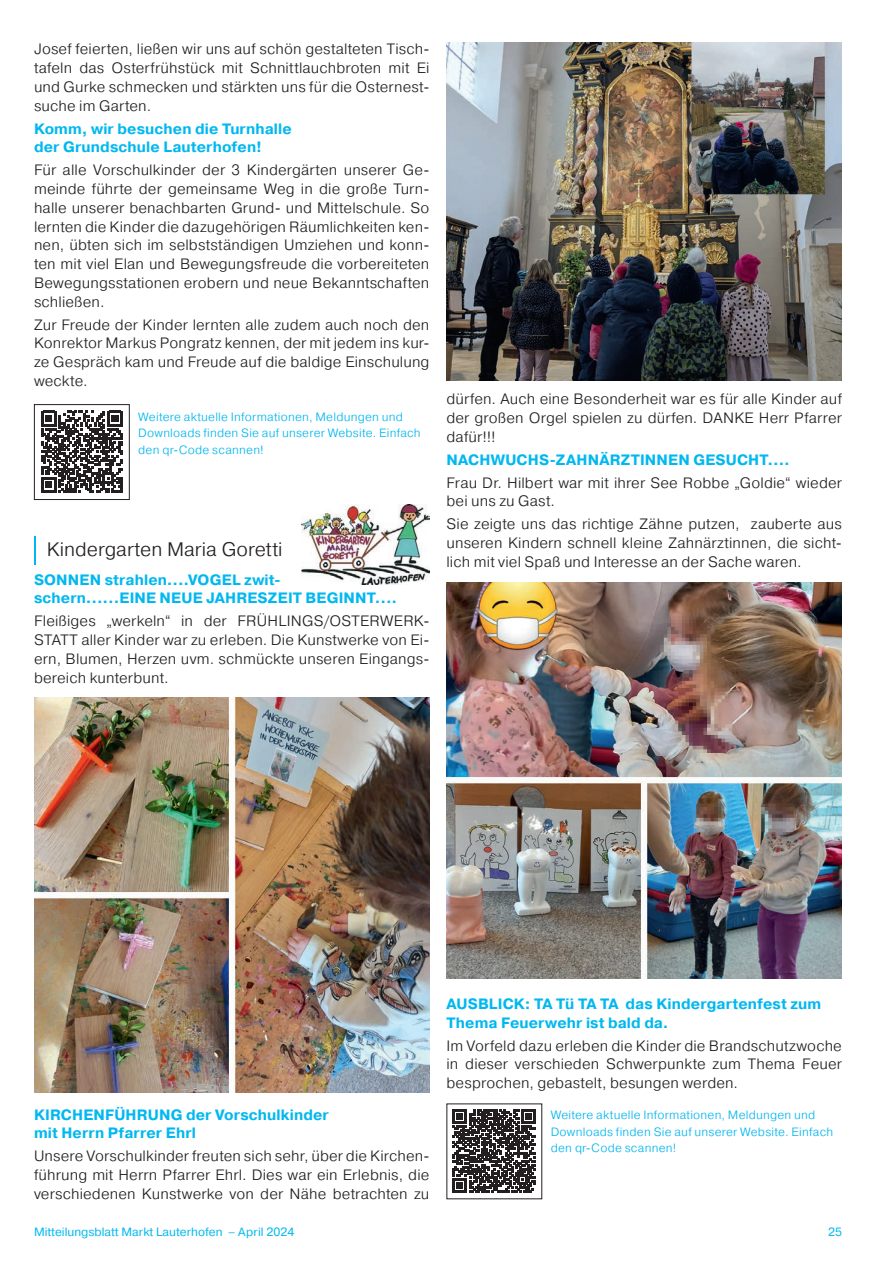
<style>
.page{position:relative;width:893px;height:1263px;background:#fff}
.page>*{position:absolute;margin:0;border:0;box-sizing:border-box;transform-origin:0 0}
.t1{font:300 19.5px "Pragmatica";color:#231f20}
.t2{font:300 15px/18.8px "Pragmatica";letter-spacing:.01em;color:#231f20;text-align:justify}
.t3{font:700 15px/18.8px "Pragmatica";letter-spacing:.01em;color:#00b8f0}
.t4{font:300 12px/16.5px "Pragmatica";letter-spacing:.015em;color:#00b6ef}
.t5{font:12px "Pragmatica";color:#00b8f0}
</style>
<div class="page">
<svg style="left:41px;top:411px;width:82px;height:81px"></svg>
<hr style="left:120px;top:477px;width:3px;height:15px;background:#231f20">
<div style="left:34px;top:404px;width:96px;height:96px;border:1px solid #231f20"></div>
<hr style="left:34px;top:536px;width:2px;height:28px;background:#00b8f0">
<img style="left:302px;top:504px;width:127px;height:80px">
<img style="left:446px;top:43px;width:396px;height:338px">
<img style="left:34px;top:697px;width:395px;height:396px">
<img style="left:446px;top:583px;width:396px;height:395px">
<svg style="left:453px;top:1109px;width:83px;height:83px"></svg>
<p class="t2" style="left:34px;top:39px;width:397px">Josef feierten, ließen wir uns auf schön gestalteten Tisch&shy;tafeln das Osterfrühstück mit Schnittlauchbroten mit Ei und Gurke schmecken und stärkten uns für die Osternest&shy;suche im Garten.</p>
<p class="t3" style="left:34px;top:119px;width:259px">Komm, wir besuchen die Turnhalle der Grundschule Lauterhofen!</p>
<p class="t2" style="left:34px;top:160px;width:397px">Für alle Vorschulkinder der 3 Kindergärten unserer Ge&shy;meinde führte der gemeinsame Weg in die große Turn&shy;halle unserer benachbarten Grund- und Mittelschule. So lernten die Kinder die dazugehörigen Räumlichkeiten ken&shy;nen, übten sich im selbstständigen Umziehen und konn&shy;ten mit viel Elan und Bewegungsfreude die vorbereiteten Bewegungsstationen erobern und neue Bekanntschaften schließen.</p>
<p class="t2" style="left:34px;top:315px;width:397px">Zur Freude der Kinder lernten alle zudem auch noch den Konrektor Markus Pongratz kennen, der mit jedem ins kur&shy;ze Gespräch kam und Freude auf die baldige Einschulung weckte.</p>
<p class="t4" style="left:138px;top:408px;width:284px">Weitere aktuelle Informationen, Meldungen und<br>Downloads finden Sie auf unserer Website. Einfach den qr-Code scannen!</p>
<h1 class="t1" style="left:47px;top:536px;width:237px">Kindergarten Maria Goretti</h1>
<p class="t3" style="left:34px;top:570px;width:365px">SONNEN strahlen….VOGEL zwit&shy;schern……EINE NEUE JAHRESZEIT BEGINNT….</p>
<p class="t2" style="left:34px;top:611px;width:397px">Fleißiges „werkeln“ in der FRÜHLINGS/OSTERWERK-STATT aller Kinder war zu erleben. Die Kunstwerke von Ei&shy;ern, Blumen, Herzen uvm. schmückte unseren Eingangs&shy;bereich kunterbunt.</p>
<p class="t2" style="left:446px;top:389px;width:397px">dürfen. Auch eine Besonderheit war es für alle Kinder auf der großen Orgel spielen zu dürfen. DANKE Herr Pfarrer dafür!!!</p>
<p class="t3" style="left:446px;top:450px;width:345px">NACHWUCHS-ZAHNÄRZTINNEN GESUCHT….</p>
<p class="t2" style="left:446px;top:473px;width:397px">Frau Dr. Hilbert war mit ihrer See Robbe „Goldie“ wieder bei uns zu Gast.</p>
<p class="t2" style="left:446px;top:514px;width:397px">Sie zeigte uns das richtige Zähne putzen, zauberte aus unseren Kindern schnell kleine Zahnärztinnen, die sicht&shy;lich mit viel Spaß und Interesse an der Sache waren.</p>
<p class="t3" style="left:34px;top:1105px;width:296px">KIRCHENFÜHRUNG der Vorschulkinder mit Herrn Pfarrer Ehrl</p>
<p class="t2" style="left:34px;top:1146px;width:397px">Unsere Vorschulkinder freuten sich sehr, über die Kirchen&shy;führung mit Herrn Pfarrer Ehrl. Dies war ein Erlebnis, die verschiedenen Kunstwerke von der Nähe betrachten zu</p>
<p class="t3" style="left:446px;top:994px;width:376px">AUSBLICK: TA Tü TA TA das Kindergartenfest zum<br>Thema Feuerwehr ist bald da.</p>
<p class="t2" style="left:446px;top:1036px;width:397px">Im Vorfeld dazu erleben die Kinder die Brandschutzwoche in dieser verschieden Schwerpunkte zum Thema Feuer besprochen, gebastelt, besungen werden.</p>
<p class="t4" style="left:551px;top:1107px;width:284px">Weitere aktuelle Informationen, Meldungen und<br>Downloads finden Sie auf unserer Website. Einfach den qr-Code scannen!</p>
<p class="t5" style="left:34px;top:1224px;width:262px">Mitteilungsblatt Markt Lauterhofen – April 2024</p>
<p class="t5" style="left:828px;top:1224px;width:15px">25</p>
</div>
